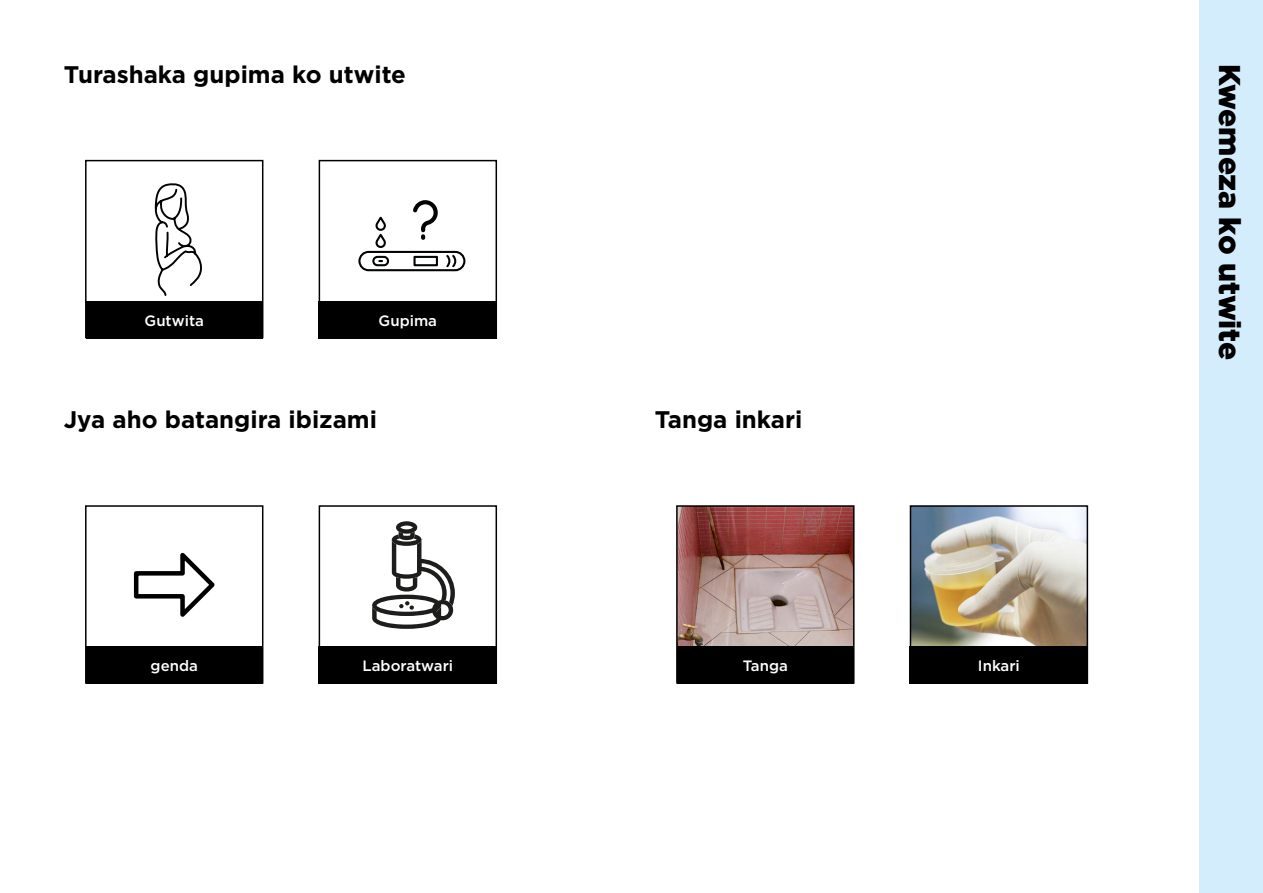
<style>
.page{position:relative;width:1263px;height:893px;background:#fff}
.page>*{position:absolute;margin:0;border:0;box-sizing:border-box;transform-origin:0 0}
.t1{font:900 30px "Gotham";color:#000}
.t2{font:700 24px "Gotham";color:#000}
.t3{font:500 15px "Gotham";color:#fff}
</style>
<div class="page">
<div style="left:1199px;top:0;width:64px;height:893px;background:#d4edfc"></div>
<svg style="left:85px;top:159px;width:179px;height:180px"></svg>
<svg style="left:676px;top:505px;width:179px;height:179px;background:#a67a75"></svg>
<svg style="left:318px;top:159px;width:180px;height:180px"></svg>
<img style="left:909px;top:505px;width:180px;height:179px">
<svg style="left:318px;top:505px;width:180px;height:179px"></svg>
<div style="left:86px;top:301px;width:177px;height:37px;background:#000"></div>
<div style="left:677px;top:646px;width:177px;height:38px;background:#000"></div>
<div style="left:319px;top:301px;width:178px;height:37px;background:#000"></div>
<div style="left:910px;top:646px;width:178px;height:38px;background:#000"></div>
<div style="left:319px;top:646px;width:178px;height:38px;background:#000"></div>
<svg style="left:85px;top:505px;width:179px;height:179px"></svg>
<p class="t2" style="left:64px;top:59px;width:344px">Turashaka gupima ko utwite</p>
<p class="t3" style="left:145px;top:311px;width:61px">Gutwita</p>
<p class="t3" style="left:379px;top:311px;width:60px">Gupima</p>
<p class="t2" style="left:64px;top:404px;width:315px">Jya aho batangira ibizami</p>
<p class="t2" style="left:655px;top:404px;width:149px">Tanga inkari</p>
<p class="t3" style="left:151px;top:656px;width:49px">genda</p>
<p class="t3" style="left:743px;top:656px;width:46px">Tanga</p>
<p class="t3" style="left:362px;top:656px;width:92px">Laboratwari</p>
<p class="t3" style="left:978px;top:656px;width:43px">Inkari</p>
<p class="t1" style="left:1250px;top:64px;width:298px;rotate:90deg">Kwemeza ko utwite</p>
</div>
